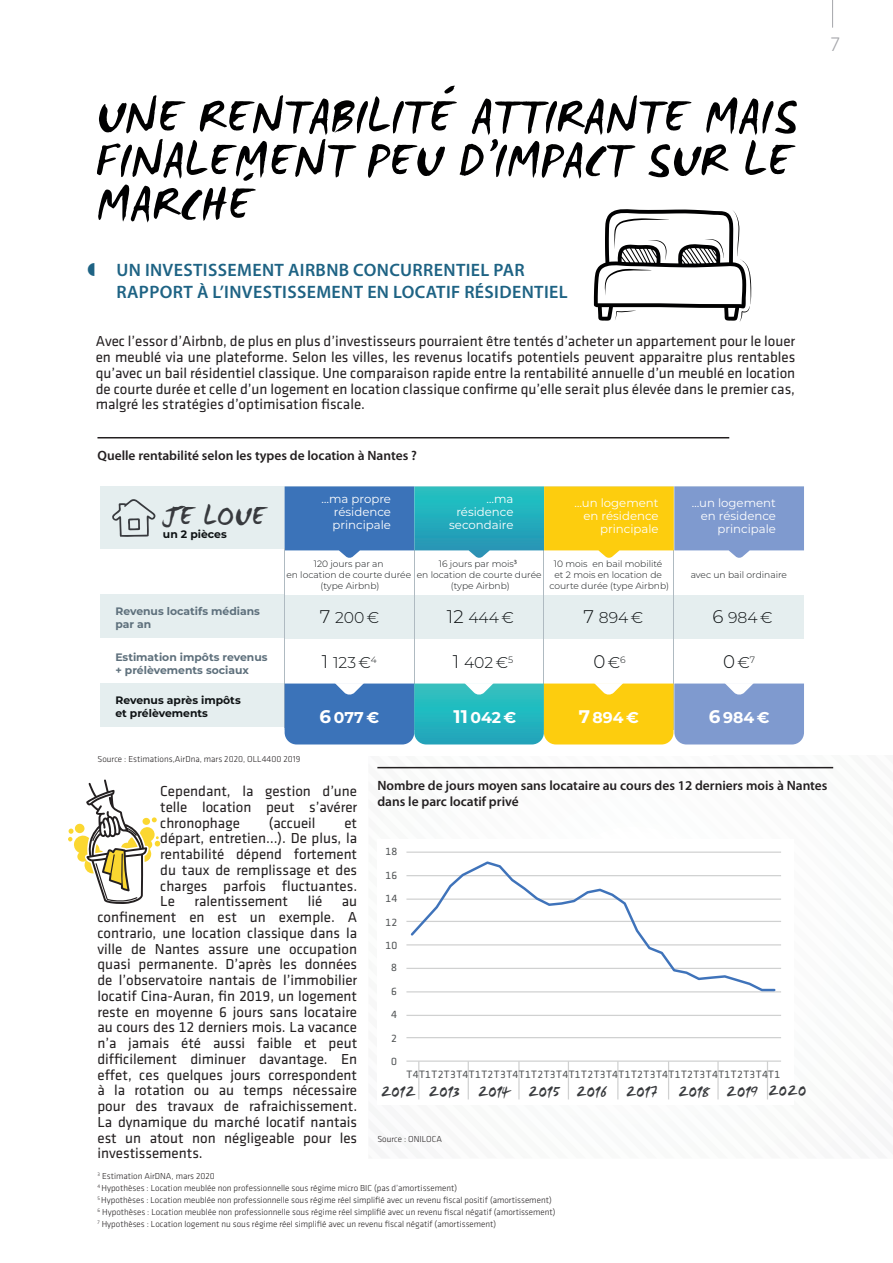
<style>
.page{position:relative;width:893px;height:1263px;background:#fff}
.page>*{position:absolute;margin:0;border:0;box-sizing:border-box;transform-origin:0 0}
.t1{font:52.35px/43.7px "WC Mano Negra Bta";color:#000001;text-align:justify}
.t2{font:30.6px "WC Mano Negra Bta";color:#383a3e}
.t3{font:300 21px "Klavika";color:#a5a6aa}
.t4{font:300 18.3px "Montserrat";color:#0e1214}
.t5{font:600 18px/21.6px "Myriad Pro";letter-spacing:.02em;color:#1e6384}
.t6{font:300 15.6px "Montserrat";color:#0e1214}
.t7{font:700 15.6px "Montserrat";color:#fff}
.t8{font:15px/15.8px "Klavika Regular TF";color:#231f20;text-align:justify}
.t9{font:14.85px "WC Mano Negra Bta";color:#393b3e}
.t10{font:600 13.5px/16.2px "Myriad Pro";color:#231f20}
.t11{font:11.7px/13px "Montserrat";color:#fff;text-align:right}
.t12{font:11.1px "Klavika Regular TF";letter-spacing:.03em;color:#515455}
.t13{font:700 10.8px/12.9px "Montserrat";color:#5e707c}
.t14{font:700 10.8px/12.9px "Montserrat";color:#0e1214}
.t15{font:300 9.15px/10.9px "Montserrat";color:#0e1214;text-align:center}
.t16{font:300 9px/12px "Klavika";color:#231f20}
.s1{font-size:18.3px}
.s2{font-size:15.6px}
</style>
<div class="page">
<hr style="left:97px;top:437px;width:632px;height:1px;background:#231f20">
<div style="left:414px;top:486px;width:130px;height:244px;background:#e5eeef"></div>
<div style="left:544px;top:486px;width:129px;height:244px;background:#e5eeef"></div>
<div style="left:100px;top:486px;width:185px;height:241px;background:#e5eeef"></div>
<div style="left:285px;top:486px;width:129px;height:244px;background:#e5eeef"></div>
<div style="left:285px;top:551px;width:129px;height:44px;background:#fff"></div>
<div style="left:100px;top:549px;width:185px;height:45px;background:#fff"></div>
<div style="left:100px;top:638px;width:185px;height:45px;background:#fff"></div>
<div style="left:285px;top:639px;width:129px;height:44px;background:#fff"></div>
<div style="left:414px;top:551px;width:130px;height:44px;background:#fff"></div>
<div style="left:414px;top:639px;width:130px;height:44px;background:#fff"></div>
<div style="left:544px;top:551px;width:129px;height:44px;background:#fff"></div>
<div style="left:544px;top:639px;width:129px;height:44px;background:#fff"></div>
<hr style="left:673px;top:550px;width:2px;height:180px;background:#afbac1">
<hr style="left:415px;top:550px;width:1px;height:180px;background:#afbac1">
<hr style="left:543px;top:550px;width:1px;height:180px;background:#afbac1">
<hr style="left:285px;top:548px;width:1px;height:180px;background:#afbac1">
<div style="left:674px;top:486px;width:130px;height:244px;background:#e5eeef"></div>
<div style="left:674px;top:551px;width:130px;height:44px;background:#fff"></div>
<div style="left:674px;top:639px;width:130px;height:44px;background:#fff"></div>
<svg style="left:285px;top:486px;width:519px;height:72px;background:#84ab9f"></svg>
<svg style="left:285px;top:683px;width:519px;height:61px;background:#7ca799"></svg>
<svg style="left:112px;top:499px;width:44px;height:38px"></svg>
<svg style="left:594px;top:209px;width:157px;height:113px"></svg>
<svg style="left:377px;top:766px;width:457px;height:334px"></svg>
<svg style="left:408px;top:859px;width:369px;height:133px"></svg>
<svg style="left:68px;top:779px;width:92px;height:125px"></svg>
<svg style="left:832px;top:0;width:1px;height:28px"></svg>
<h1 class="t1" style="left:96px;top:91px;width:703px">UNE RENTABILITÉ ATTIRANTE MAIS FINALEMENT PEU D’IMPACT SUR LE MARCHÉ</h1>
<p class="t5" style="left:116px;top:259px;width:453px">UN INVESTISSEMENT AIRBNB CONCURRENTIEL PAR<br>RAPPORT À L’INVESTISSEMENT EN LOCATIF RÉSIDENTIEL</p>
<p class="t8" style="left:96px;top:334px;width:701px">Avec l’essor d’Airbnb, de plus en plus d’investisseurs pourraient être tentés d’acheter un appartement pour le louer en meublé via une plateforme. Selon les villes, les revenus locatifs potentiels peuvent apparaitre plus rentables qu’avec un bail résidentiel classique. Une comparaison rapide entre la rentabilité annuelle d’un meublé en location de courte durée et celle d’un logement en location classique confirme qu’elle serait plus élevée dans le premier cas, malgré les stratégies d’optimisation fiscale.</p>
<p class="t10" style="left:97px;top:447px;width:321px">Quelle rentabilité selon les types de location à Nantes ?</p>
<h2 class="t2" style="left:161px;top:496px;width:106px">JE LOUE</h2>
<p class="t14" style="left:163px;top:527px;width:65px">un 2 pièces</p>
<p class="t11" style="left:332px;top:492px;width:60px;text-align:justify;text-indent:-11px">…ma propre résidence principale</p>
<p class="t11" style="left:449px;top:492px;width:66px">…ma résidence secondaire</p>
<p class="t11" style="left:574px;top:496px;width:86px">…un logement en résidence principale</p>
<p class="t11" style="left:692px;top:496px;width:86px">…un logement en résidence principale</p>
<p class="t13" style="left:115px;top:604px;width:146px">Revenus locatifs médians par an</p>
<p class="t13" style="left:115px;top:650px;width:154px">Estimation impôts revenus + prélèvements sociaux</p>
<p class="t14" style="left:115px;top:693px;width:127px">Revenus après impôts et prélèvements</p>
<p class="t15" style="left:286px;top:558px;width:126px">120 jours par an<br>en location de courte durée (type Airbnb)</p>
<p class="t15" style="left:417px;top:558px;width:126px">16 jours par mois<sup>3<br></sup>en location de courte durée (type Airbnb)</p>
<p class="t15" style="left:549px;top:558px;width:121px">10 mois en bail mobilité et 2 mois en location de courte durée (type Airbnb)</p>
<p class="t15" style="left:684px;top:569px;width:109px">et 2 mois en ocation de</p>
<p class="t6" style="left:447px;top:607px;width:68px"><span class="s1">12</span> 444€</p>
<p class="t6" style="left:584px;top:607px;width:61px"><span class="s1">7</span> 894€</p>
<p class="t15" style="left:691px;top:569px;width:98px">avec un bail ordinaire</p>
<p class="t6" style="left:712px;top:607px;width:62px"><span class="s1">6</span> 984€</p>
<p class="t6" style="left:320px;top:607px;width:61px"><span class="s1">7</span> 200€</p>
<p class="t6" style="left:322px;top:652px;width:56px"><span class="s1">1</span> 123€<sup>4</sup></p>
<p class="t7" style="left:320px;top:706px;width:61px"><span class="s1">6</span>077€</p>
<p class="t6" style="left:453px;top:652px;width:62px"><span class="s1">1</span> 402€<sup>5</sup></p>
<p class="t4" style="left:593px;top:649px;width:34px">0<span class="s2">€</span><sup>6</sup></p>
<p class="t7" style="left:454px;top:706px;width:64px"><span class="s1">11</span> 042 €</p>
<p class="t7" style="left:579px;top:706px;width:62px"><span class="s1">7</span>894€</p>
<p class="t4" style="left:723px;top:649px;width:34px">0<span class="s2">€</span><sup>7</sup></p>
<p class="t7" style="left:709px;top:706px;width:62px"><span class="s1">6</span>984€</p>
<p class="t16" style="left:97px;top:753px;width:204px">Source : Estimations,AirDna, mars 2020, OLL4400 2019</p>
<h3 class="t3" style="left:831px;top:33px;width:10px">7</h3>
<p class="t10" style="left:377px;top:777px;width:452px">Nombre de jours moyen sans locataire au cours des 12 derniers mois à Nantes dans le parc locatif privé</p>
<p class="t8" style="left:160px;top:783px;width:198px">Cependant, la gestion d’une telle location peut s’avérer chronophage</p>
<p class="t8" style="left:269px;top:815px;width:48px">(accueil</p>
<p class="t8" style="left:160px;top:815px;width:198px;text-indent:184px">et départ, entretien…). De plus, la rentabilité dépend fortement du taux de remplissage et des charges parfois fluctuantes.<br>Le</p>
<p class="t12" style="left:385px;top:846px;width:14px">18</p>
<p class="t12" style="left:385px;top:869px;width:14px">16</p>
<p class="t12" style="left:385px;top:893px;width:14px">14</p>
<p class="t8" style="left:194px;top:894px;width:95px">ralentissement</p>
<p class="t8" style="left:308px;top:894px;width:16px">lié</p>
<p class="t8" style="left:97px;top:894px;width:261px;text-indent:244px">au confinement en est un exemple. A contrario, une location classique dans la ville de Nantes assure une occupation quasi permanente. D’après les données de l’observatoire nantais de l’immobilier locatif Cina-Auran, fin 2019, un logement reste en moyenne 6 jours sans locataire au cours des 12 derniers mois. La vacance n’a jamais été aussi faible et peut difficilement diminuer davantage. En effet, ces quelques jours correspondent à la rotation ou au temps nécessaire pour des travaux de rafraichissement.<br>La dynamique du marché locatif nantais est un atout non négligeable pour les investissements.</p>
<p class="t16" style="left:97px;top:1170px;width:460px"><sup>3</sup> Estimation AirDNA, mars 2020<br><sup>4</sup> Hypothèses : Location meublée non professionnelle sous régime micro BIC (pas d’amortissement)<br><sup>5</sup> Hypothèses : Location meublée non professionnelle sous régime réel simplifié avec un revenu fiscal positif (amortissement)<br><sup>6</sup> Hypothèses : Location meublée non professionnelle sous régime réel simplifié avec un revenu fiscal négatif (amortissement)<br><sup>7</sup> Hypothèses : Location logement nu sous régime réel simplifié avec un revenu fiscal négatif (amortissement)</p>
<p class="t12" style="left:385px;top:916px;width:14px">12</p>
<p class="t12" style="left:385px;top:940px;width:14px">10</p>
<p class="t12" style="left:391px;top:962px;width:7px">8</p>
<p class="t12" style="left:391px;top:985px;width:7px">6</p>
<p class="t12" style="left:391px;top:1009px;width:7px">4</p>
<p class="t12" style="left:391px;top:1032px;width:7px">2</p>
<p class="t12" style="left:391px;top:1056px;width:7px">0</p>
<p class="t12" style="left:407px;top:1068px;width:375px">T4T1T2T3T4T1T2T3T4T1T2T3T4T1T2T3T4T1T2T3T4T1T2T3T4T1T2T3T4T1</p>
<p class="t9" style="left:381px;top:1082px;width:227px">2012 2013 2014 2015 2016</p>
<p class="t9" style="left:626px;top:1082px;width:33px">2017</p>
<p class="t9" style="left:678px;top:1082px;width:130px">2018 2019 2020</p>
<p class="t16" style="left:377px;top:1133px;width:66px">Source : ONILOCA</p>
</div>
